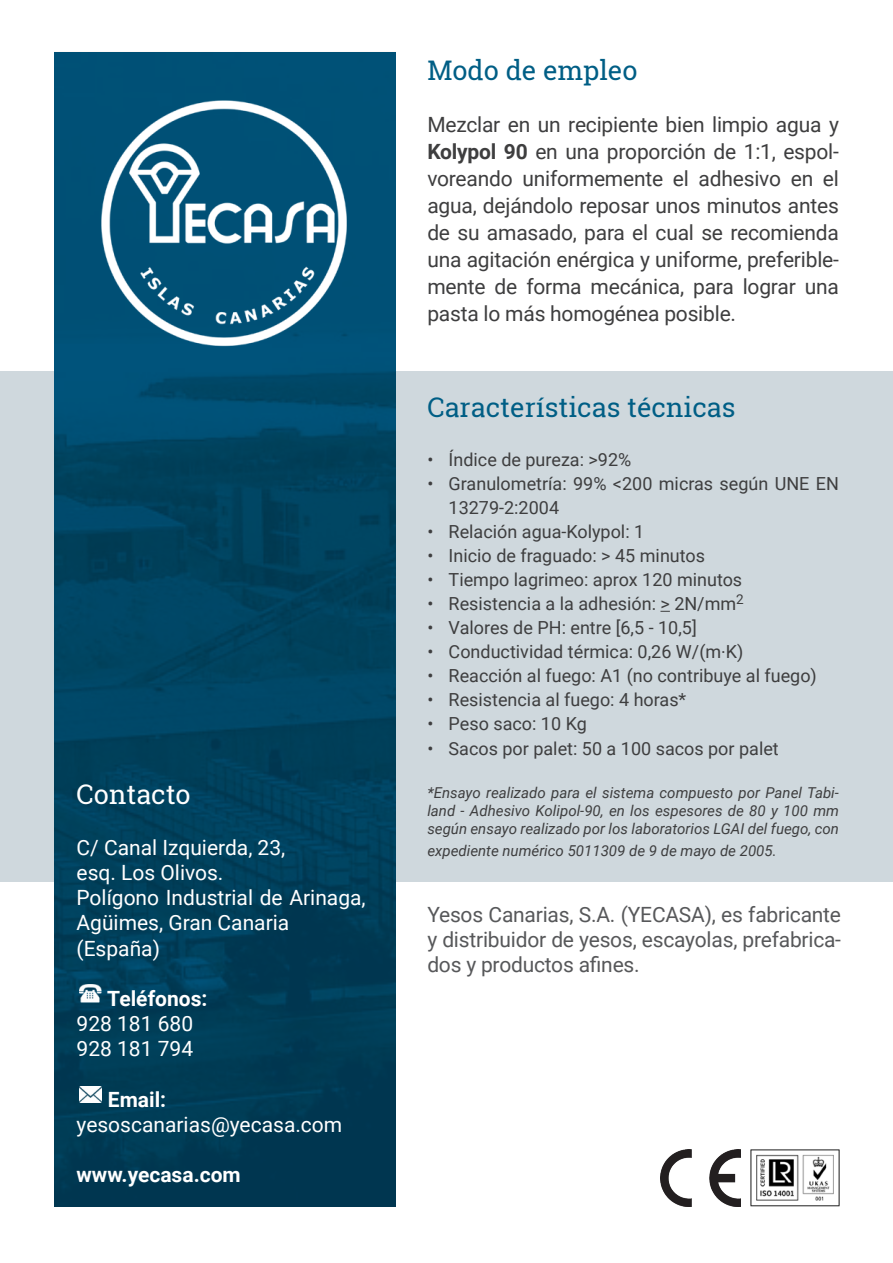
<style>
.page{position:relative;width:893px;height:1263px;background:#fff}
.page>*{position:absolute;margin:0;border:0;box-sizing:border-box;transform-origin:0 0}
.t1{font:27px "Roboto Slab";color:#005e85}
.t2{font:27px "Roboto Slab";color:#fff}
.t3{font:21px/27px "Roboto";letter-spacing:-.01em;color:#3e3e3f;text-align:justify}
.t4{font:21px/25.2px "Roboto";color:#fff}
.t5{font:21px/25.2px "Roboto";letter-spacing:-.01em;color:#57585a;text-align:justify}
.t6{font:700 21px "Roboto";color:#fff}
.t7{font:18px/24px "Roboto";color:#3e3e3f}
.t8{font:italic 15px/18px "Roboto";color:#3e3e3f;text-align:justify}
.s1{font-weight:700}
</style>
<div class="page">
<div style="left:0;top:371px;width:893px;height:510px;background:#cfd8dd"></div>
<img style="left:54px;top:52px;width:341px;height:1155px">
<img style="left:99px;top:97px;width:251px;height:252px">
<img style="left:750px;top:1149px;width:90px;height:58px">
<img style="left:660px;top:1149px;width:81px;height:58px">
<img style="left:79px;top:984px;width:22px;height:19px">
<img style="left:79px;top:1087px;width:22px;height:15px">
<p class="t2" style="left:77px;top:776px;width:116px">Contacto</p>
<p class="t4" style="left:77px;top:834px;width:210px">C/ Canal Izquierda, 23,</p>
<p class="t4" style="left:77px;top:859px;width:148px">esq. Los Olivos.</p>
<p class="t4" style="left:77px;top:884px;width:291px">Polígono Industrial de Arinaga,<br>Agüimes, Gran Canaria</p>
<p class="t4" style="left:77px;top:935px;width:85px">(España)</p>
<p class="t6" style="left:107px;top:984px;width:102px">Teléfonos:</p>
<p class="t4" style="left:77px;top:1010px;width:118px">928 181 680</p>
<p class="t4" style="left:77px;top:1035px;width:118px">928 181 794</p>
<p class="t6" style="left:108px;top:1084px;width:60px">Email:</p>
<p class="t4" style="left:77px;top:1111px;width:267px">yesoscanarias@yecasa.com</p>
<p class="t6" style="left:77px;top:1160px;width:166px">www.yecasa.com</p>
<p class="t1" style="left:427px;top:52px;width:212px">Modo de empleo</p>
<p class="t3" style="left:427px;top:111px;width:413px">Mezclar en un recipiente bien limpio agua y <span class="s1">Kolypol 90</span> en una proporción de 1:1, espol&shy;voreando uniformemente el adhesivo en el agua, dejándolo reposar unos minutos antes de su amasado, para el cual se recomienda una agitación enérgica y uniforme, preferible&shy;mente de forma mecánica, para lograr una pasta lo más homogénea posible.</p>
<p class="t1" style="left:427px;top:388px;width:310px">Características técnicas</p>
<p class="t7" style="left:427px;top:447px;width:205px">• Índice de pureza: &gt;92%</p>
<p class="t7" style="left:449px;top:471px;width:392px;text-indent:-21px">• Granulometría: 99% &lt;200 micras según UNE EN<br>13279-2:2004</p>
<p class="t7" style="left:427px;top:519px;width:218px">• Relación agua-Kolypol: 1</p>
<p class="t7" style="left:427px;top:543px;width:279px">• Inicio de fraguado: &gt; 45 minutos</p>
<p class="t7" style="left:427px;top:567px;width:316px">• Tiempo lagrimeo: aprox 120 minutos</p>
<p class="t7" style="left:427px;top:591px;width:318px">• Resistencia a la adhesión: &gt; 2N/mm<sup>2</sup></p>
<p class="t7" style="left:427px;top:615px;width:271px">• Valores de PH: entre [6,5 - 10,5]</p>
<p class="t7" style="left:427px;top:639px;width:318px">• Conductividad térmica: 0,26 W/(m.K)</p>
<p class="t7" style="left:427px;top:663px;width:391px">• Reacción al fuego: A1 (no contribuye al fuego)</p>
<p class="t7" style="left:427px;top:687px;width:261px">• Resistencia al fuego: 4 horas*</p>
<p class="t7" style="left:427px;top:711px;width:161px">• Peso saco: 10 Kg</p>
<p class="t7" style="left:427px;top:736px;width:353px">• Sacos por palet: 50 a 100 sacos por palet</p>
<p class="t8" style="left:427px;top:783px;width:413px">*Ensayo realizado para el sistema compuesto por Panel Tabi&shy;land - Adhesivo Kolipol-90, en los espesores de 80 y 100 mm según ensayo realizado por los laboratorios LGAI del fuego, con</p>
<p class="t8" style="left:427px;top:841px;width:351px">expediente numérico 5011309 de 9 de mayo de 2005.</p>
<p class="t5" style="left:427px;top:901px;width:415px">Yesos Canarias, S.A. (YECASA), es fabricante y distribuidor de yesos, escayolas, prefabrica&shy;dos y productos afines.</p>
</div>
